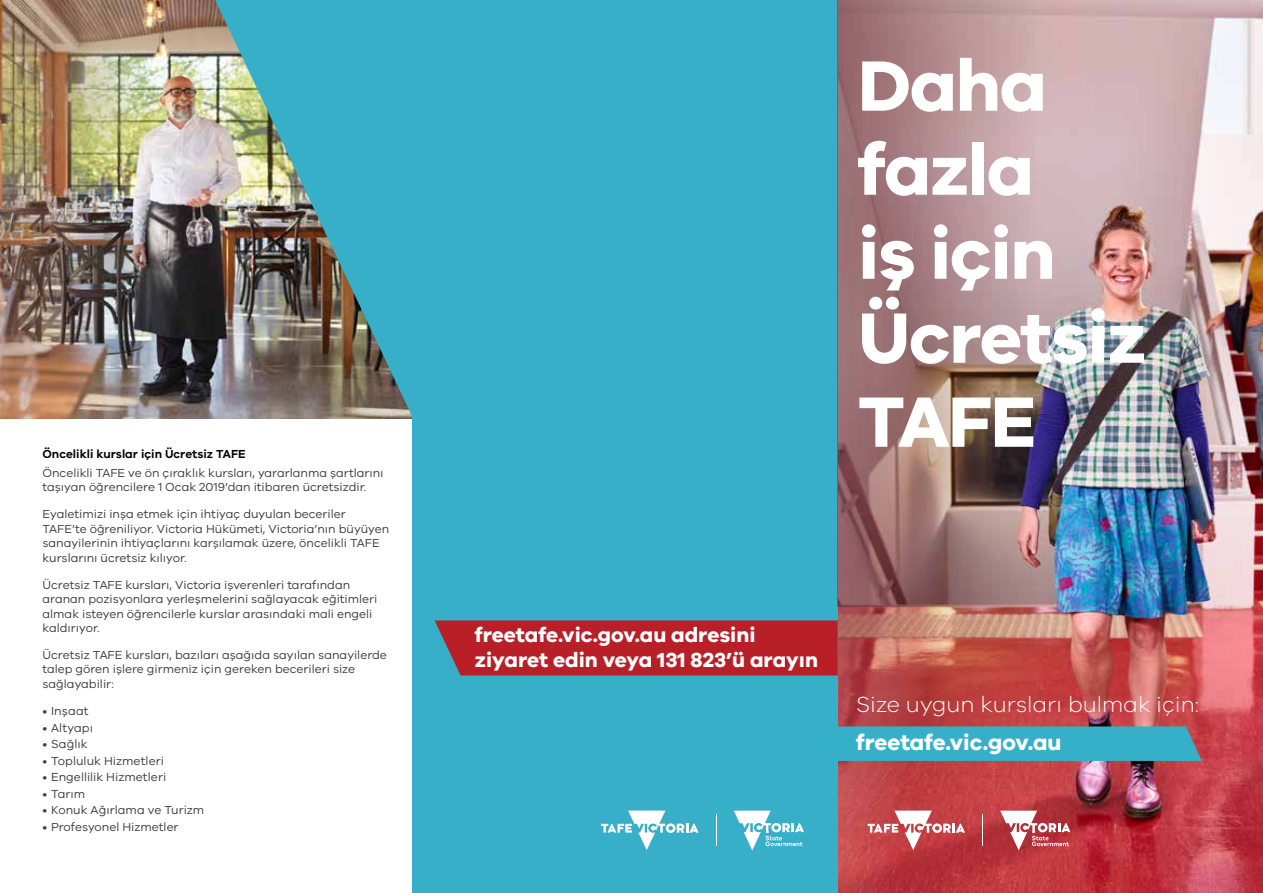
<style>
.page{position:relative;width:1263px;height:893px;background:#fff}
.page>*{position:absolute;margin:0;border:0;box-sizing:border-box;transform-origin:0 0}
.t1{font:700 73.5px/84px "VIC";letter-spacing:-.02em;color:#fff}
.t2{font:300 22.5px "VIC";color:#fff}
.t3{font:700 22.5px "VIC";color:#fff}
.t4{font:700 21px/25.5px "VIC";color:#fff}
.t5{font:12px/14.4px "VIC";color:#3b3c43}
.t6{font:600 12px "VIC";color:#000}
</style>
<div class="page">
<img style="left:838px;top:0;width:425px;height:893px">
<img style="left:0;top:0;width:215px;height:419px">
<div style="left:412px;top:0;width:426px;height:893px;background:#37afc8"></div>
<svg style="left:601px;top:811px;width:98px;height:39px"></svg>
<svg style="left:734px;top:811px;width:70px;height:39px"></svg>
<hr style="left:716px;top:814px;width:1px;height:32px;background:#fff">
<img style="left:215px;top:0;width:197px;height:419px">
<svg style="left:838px;top:0;width:199px;height:607px;background:#a07c7c"></svg>
<svg style="left:867px;top:811px;width:98px;height:39px"></svg>
<svg style="left:1000px;top:811px;width:70px;height:39px"></svg>
<hr style="left:982px;top:814px;width:1px;height:32px;background:#fff">
<div style="left:838px;top:726px;width:364px;height:35px;background:#36b0c9"></div>
<svg style="left:435px;top:620px;width:429px;height:55px;background:#b3272f"></svg>
<p class="t6" style="left:43px;top:447px;width:205px">Öncelikli kurslar için Ücretsiz TAFE</p>
<p class="t5" style="left:43px;top:465px;width:343px">Öncelikli TAFE ve ön çıraklık kursları, yararlanma şartlarını taşıyan öğrencilere 1 Ocak 2019’dan itibaren ücretsizdir.</p>
<p class="t5" style="left:43px;top:507px;width:348px">Eyaletimizi inşa etmek için ihtiyaç duyulan beceriler TAFE’te öğreniliyor. Victoria Hükümeti, Victoria’nın büyüyen sanayilerinin ihtiyaçlarını karşılamak üzere, öncelikli TAFE kurslarını ücretsiz kılıyor.</p>
<p class="t5" style="left:43px;top:577px;width:336px">Ücretsiz TAFE kursları, Victoria işverenleri tarafından aranan pozisyonlara yerleşmelerini sağlayacak eğitimleri almak isteyen öğrencilerle kurslar arasındaki mali engeli kaldırıyor.</p>
<p class="t5" style="left:43px;top:647px;width:346px">Ücretsiz TAFE kursları, bazıları aşağıda sayılan sanayilerde talep gören işlere girmeniz için gereken becerileri size sağlayabilir:</p>
<p class="t5" style="left:43px;top:703px;width:48px">• Inşaat</p>
<p class="t5" style="left:43px;top:720px;width:52px">• Altyapı</p>
<p class="t5" style="left:43px;top:736px;width:47px">• Sağlık</p>
<p class="t5" style="left:43px;top:753px;width:123px">• Topluluk Hizmetleri</p>
<p class="t5" style="left:43px;top:769px;width:125px">• Engellilik Hizmetleri</p>
<p class="t5" style="left:43px;top:786px;width:44px">• Tarım</p>
<p class="t5" style="left:43px;top:802px;width:163px">• Konuk Ağırlama ve Turizm</p>
<p class="t5" style="left:43px;top:819px;width:138px">• Profesyonel Hizmetler</p>
<h1 class="t1" style="left:858px;top:42px;width:290px">Daha fazla<br>iş için<br>Ücretsiz<br>TAFE</h1>
<h3 class="t4" style="left:475px;top:621px;width:345px">freetafe.vic.gov.au adresini ziyaret edin veya 131 823’ü arayın</h3>
<h2 class="t2" style="left:856px;top:691px;width:344px">Size uygun kursları bulmak için:</h2>
<h2 class="t3" style="left:856px;top:728px;width:207px">freetafe.vic.gov.au</h2>
</div>
